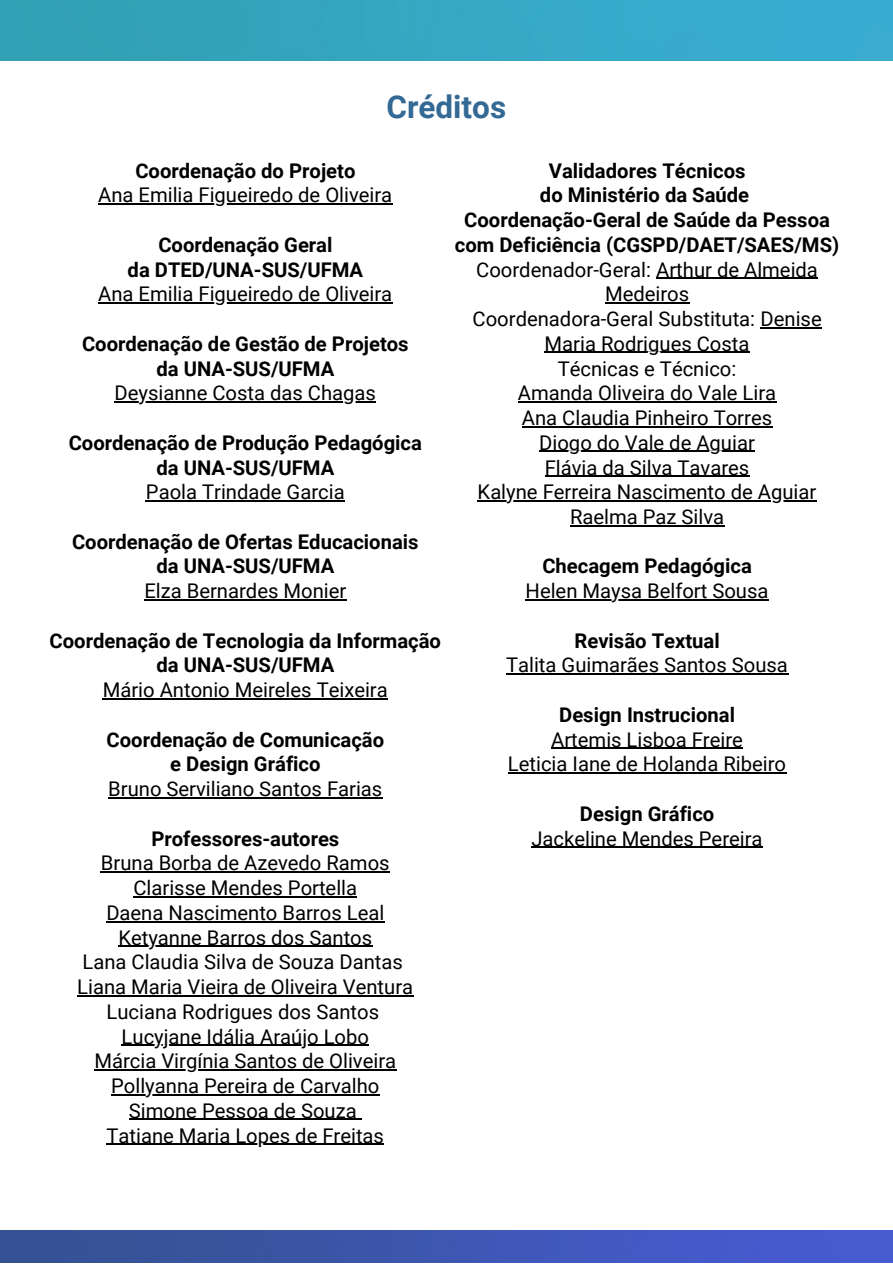
<style>
.page{position:relative;width:893px;height:1264px;background:#fff}
.page>*{position:absolute;margin:0;border:0;box-sizing:border-box;transform-origin:0 0}
.t1{font:700 31.5px "Roboto";color:#336995}
.t2{font:20.25px/24.8px "Roboto";color:#000;text-align:center}
.t3{font:700 20.25px/24.8px "Roboto";color:#000;text-align:center}
</style>
<div class="page">
<img style="left:0;top:0;width:892px;height:1262px">
<div style="left:0;top:61px;width:892px;height:1169px;background:#fff"></div>
<hr style="left:98px;top:203px;width:294px;height:1px;background:#000">
<hr style="left:98px;top:302px;width:294px;height:1px;background:#000">
<hr style="left:114px;top:401px;width:262px;height:1px;background:#000">
<hr style="left:146px;top:500px;width:199px;height:1px;background:#000">
<hr style="left:144px;top:599px;width:202px;height:1px;background:#000">
<hr style="left:103px;top:698px;width:285px;height:1px;background:#000">
<hr style="left:108px;top:797px;width:274px;height:1px;background:#000">
<hr style="left:101px;top:871px;width:289px;height:1px;background:#000">
<hr style="left:133px;top:896px;width:224px;height:1px;background:#000">
<hr style="left:106px;top:921px;width:278px;height:1px;background:#000">
<hr style="left:118px;top:945px;width:254px;height:1px;background:#000">
<hr style="left:77px;top:995px;width:336px;height:1px;background:#000">
<hr style="left:122px;top:1044px;width:247px;height:1px;background:#000">
<hr style="left:94px;top:1069px;width:302px;height:1px;background:#000">
<hr style="left:111px;top:1094px;width:269px;height:1px;background:#000">
<hr style="left:129px;top:1118px;width:228px;height:1px;background:#000">
<hr style="left:106px;top:1143px;width:278px;height:1px;background:#000">
<hr style="left:656px;top:278px;width:162px;height:1px;background:#000">
<hr style="left:605px;top:302px;width:84px;height:1px;background:#000">
<hr style="left:760px;top:327px;width:61px;height:1px;background:#000">
<hr style="left:544px;top:352px;width:205px;height:1px;background:#000">
<hr style="left:517px;top:401px;width:259px;height:1px;background:#000">
<hr style="left:522px;top:426px;width:250px;height:1px;background:#000">
<hr style="left:539px;top:451px;width:216px;height:1px;background:#000">
<hr style="left:544px;top:475px;width:205px;height:2px;background:#000">
<hr style="left:477px;top:500px;width:339px;height:1px;background:#000">
<hr style="left:570px;top:525px;width:154px;height:1px;background:#000">
<hr style="left:525px;top:599px;width:243px;height:1px;background:#000">
<hr style="left:506px;top:673px;width:282px;height:1px;background:#000">
<hr style="left:551px;top:747px;width:192px;height:2px;background:#000">
<hr style="left:508px;top:772px;width:278px;height:1px;background:#000">
<hr style="left:531px;top:846px;width:231px;height:1px;background:#000">
<p class="t1" style="left:386px;top:88px;width:121px">Créditos</p>
<p class="t3" style="left:135px;top:158px;width:221px">Coordenação do Projeto</p>
<p class="t2" style="left:98px;top:183px;width:295px">Ana Emilia Figueiredo de Oliveira</p>
<p class="t3" style="left:158px;top:232px;width:176px">Coordenação Geral</p>
<p class="t3" style="left:128px;top:257px;width:237px">da DTED/UNA-SUS/UFMA</p>
<p class="t2" style="left:98px;top:282px;width:295px">Ana Emilia Figueiredo de Oliveira</p>
<p class="t3" style="left:82px;top:331px;width:328px">Coordenação de Gestão de Projetos</p>
<p class="t3" style="left:156px;top:356px;width:179px">da UNA-SUS/UFMA</p>
<p class="t2" style="left:114px;top:381px;width:263px">Deysianne Costa das Chagas</p>
<p class="t3" style="left:69px;top:430px;width:355px">Coordenação de Produção Pedagógica</p>
<p class="t3" style="left:156px;top:455px;width:179px">da UNA-SUS/UFMA</p>
<p class="t2" style="left:146px;top:480px;width:200px">Paola Trindade Garcia</p>
<p class="t3" style="left:72px;top:529px;width:348px">Coordenação de Ofertas Educacionais</p>
<p class="t3" style="left:156px;top:554px;width:179px">da UNA-SUS/UFMA</p>
<p class="t2" style="left:144px;top:579px;width:203px">Elza Bernardes Monier</p>
<p class="t3" style="left:50px;top:628px;width:393px">Coordenação de Tecnologia da Informação da UNA-SUS/UFMA</p>
<p class="t2" style="left:103px;top:678px;width:286px">Mário Antonio Meireles Teixeira</p>
<p class="t3" style="left:106px;top:727px;width:279px">Coordenação de Comunicação</p>
<p class="t3" style="left:170px;top:752px;width:152px">e Design Gráfico</p>
<p class="t2" style="left:108px;top:776px;width:275px">Bruno Serviliano Santos Farias</p>
<p class="t3" style="left:151px;top:826px;width:189px">Professores-autores</p>
<p class="t2" style="left:101px;top:851px;width:290px">Bruna Borba de Azevedo Ramos</p>
<p class="t2" style="left:133px;top:875px;width:225px">Clarisse Mendes Portella</p>
<p class="t2" style="left:106px;top:900px;width:279px">Daena Nascimento Barros Leal</p>
<p class="t2" style="left:118px;top:925px;width:255px">Ketyanne Barros dos Santos</p>
<p class="t2" style="left:83px;top:950px;width:322px">Lana Claudia Silva de Souza Dantas</p>
<p class="t2" style="left:77px;top:974px;width:337px">Liana Maria Vieira de Oliveira Ventura</p>
<p class="t2" style="left:106px;top:999px;width:274px">Luciana Rodrigues dos Santos</p>
<p class="t2" style="left:122px;top:1024px;width:249px">Lucyjane Idália Araújo Lobo</p>
<p class="t2" style="left:94px;top:1048px;width:303px">Márcia Virgínia Santos de Oliveira</p>
<p class="t2" style="left:111px;top:1073px;width:270px">Pollyanna Pereira de Carvalho</p>
<p class="t2" style="left:129px;top:1098px;width:229px">Simone Pessoa de Souza</p>
<p class="t2" style="left:106px;top:1123px;width:279px">Tatiane Maria Lopes de Freitas</p>
<p class="t3" style="left:548px;top:158px;width:198px">Validadores Técnicos</p>
<p class="t3" style="left:540px;top:183px;width:211px">do Ministério da Saúde</p>
<p class="t3" style="left:455px;top:208px;width:386px">Coordenação-Geral de Saúde da Pessoa com Deficiência (CGSPD/DAET/SAES/MS)</p>
<p class="t2" style="left:476px;top:257px;width:343px">Coordenador-Geral: Arthur de Almeida<br>Medeiros</p>
<p class="t2" style="left:472px;top:307px;width:350px">Coordenadora-Geral Substituta: Denise<br>Maria Rodrigues Costa</p>
<p class="t2" style="left:557px;top:356px;width:180px">Técnicas e Técnico:</p>
<p class="t2" style="left:517px;top:381px;width:260px">Amanda Oliveira do Vale Lira</p>
<p class="t2" style="left:522px;top:406px;width:252px">Ana Claudia Pinheiro Torres</p>
<p class="t2" style="left:539px;top:430px;width:217px">Diogo do Vale de Aguiar</p>
<p class="t2" style="left:544px;top:455px;width:206px">Flávia da Silva Tavares</p>
<p class="t2" style="left:477px;top:480px;width:340px">Kalyne Ferreira Nascimento de Aguiar</p>
<p class="t2" style="left:570px;top:504px;width:156px">Raelma Paz Silva</p>
<p class="t3" style="left:542px;top:554px;width:211px">Checagem Pedagógica</p>
<p class="t2" style="left:525px;top:579px;width:244px">Helen Maysa Belfort Sousa</p>
<p class="t3" style="left:574px;top:628px;width:147px">Revisão Textual</p>
<p class="t2" style="left:506px;top:653px;width:283px">Talita Guimarães Santos Sousa</p>
<p class="t3" style="left:559px;top:702px;width:177px">Design Instrucional</p>
<p class="t2" style="left:551px;top:727px;width:193px">Artemis Lisboa Freire</p>
<p class="t2" style="left:508px;top:752px;width:279px">Leticia Iane de Holanda Ribeiro</p>
<p class="t3" style="left:580px;top:801px;width:136px">Design Gráfico</p>
<p class="t2" style="left:531px;top:826px;width:233px">Jackeline Mendes Pereira</p>
</div>
